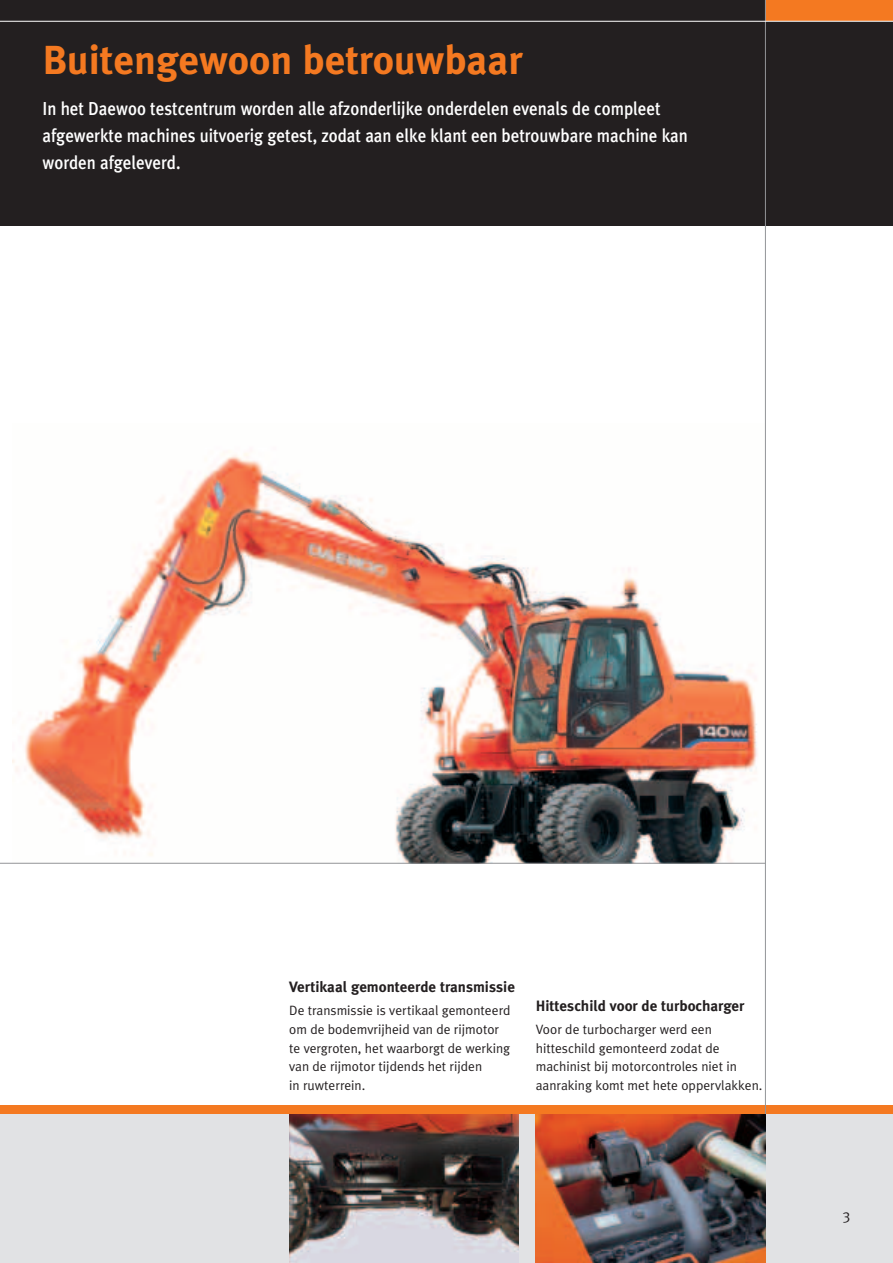
<style>
.page{position:relative;width:893px;height:1263px;background:#fff}
.page>*{position:absolute;margin:0;border:0;box-sizing:border-box;transform-origin:0 0}
.t1{font:700 40.5px "Meta Plus";color:#f47921}
.t2{font:500 18.75px/27px "Meta Plus";color:#fff;scale:.9 1}
.t3{font:700 15px "Meta Plus";color:#231f20}
.t4{font:15px "Meta Plus Normal";color:#231f20}
.t5{font:13.5px/18.8px "Meta Plus Normal";color:#231f20}
</style>
<div class="page">
<img style="left:12px;top:452px;width:753px;height:411px">
<div style="left:1px;top:1114px;width:892px;height:149px;background:#e1e2e4"></div>
<div style="left:1px;top:1106px;width:892px;height:8px;background:#f47921"></div>
<div style="left:1px;top:0;width:892px;height:225px;background:#231f20"></div>
<div style="left:765px;top:0;width:128px;height:21px;background:#f47921"></div>
<hr style="left:765px;top:0;width:1px;height:1263px;background:#939598">
<hr style="left:1px;top:21px;width:892px;height:1px;background:#fff">
<img style="left:536px;top:1114px;width:229px;height:149px">
<img style="left:289px;top:1114px;width:230px;height:149px">
<hr style="left:1px;top:863px;width:764px;height:1px;background:#939598">
<h1 class="t1" style="left:43px;top:44px;width:482px">Buitengewoon betrouwbaar</h1>
<h2 class="t2" style="left:43px;top:96px;width:719px">In het Daewoo testcentrum worden alle afzonderlijke onderdelen evenals de compleet afgewerkte machines uitvoerig getest, zodat aan elke klant een betrouwbare machine kan worden afgeleverd.</h2>
<p class="t3" style="left:289px;top:981px;width:227px">Vertikaal gemonteerde transmissie</p>
<p class="t5" style="left:289px;top:1002px;width:223px">De transmissie is vertikaal gemonteerd om de bodemvrijheid van de rijmotor te vergroten, het waarborgt de werking van de rijmotor tijdends het rijden<br>in ruwterrein.</p>
<p class="t3" style="left:536px;top:1000px;width:210px">Hitteschild voor de turbocharger</p>
<p class="t5" style="left:536px;top:1021px;width:228px">Voor de turbocharger werd een hitteschild gemonteerd zodat de machinist bij motorcontroles niet in aanraking komt met hete oppervlakken.</p>
<p class="t4" style="left:842px;top:1208px;width:10px">3</p>
</div>
